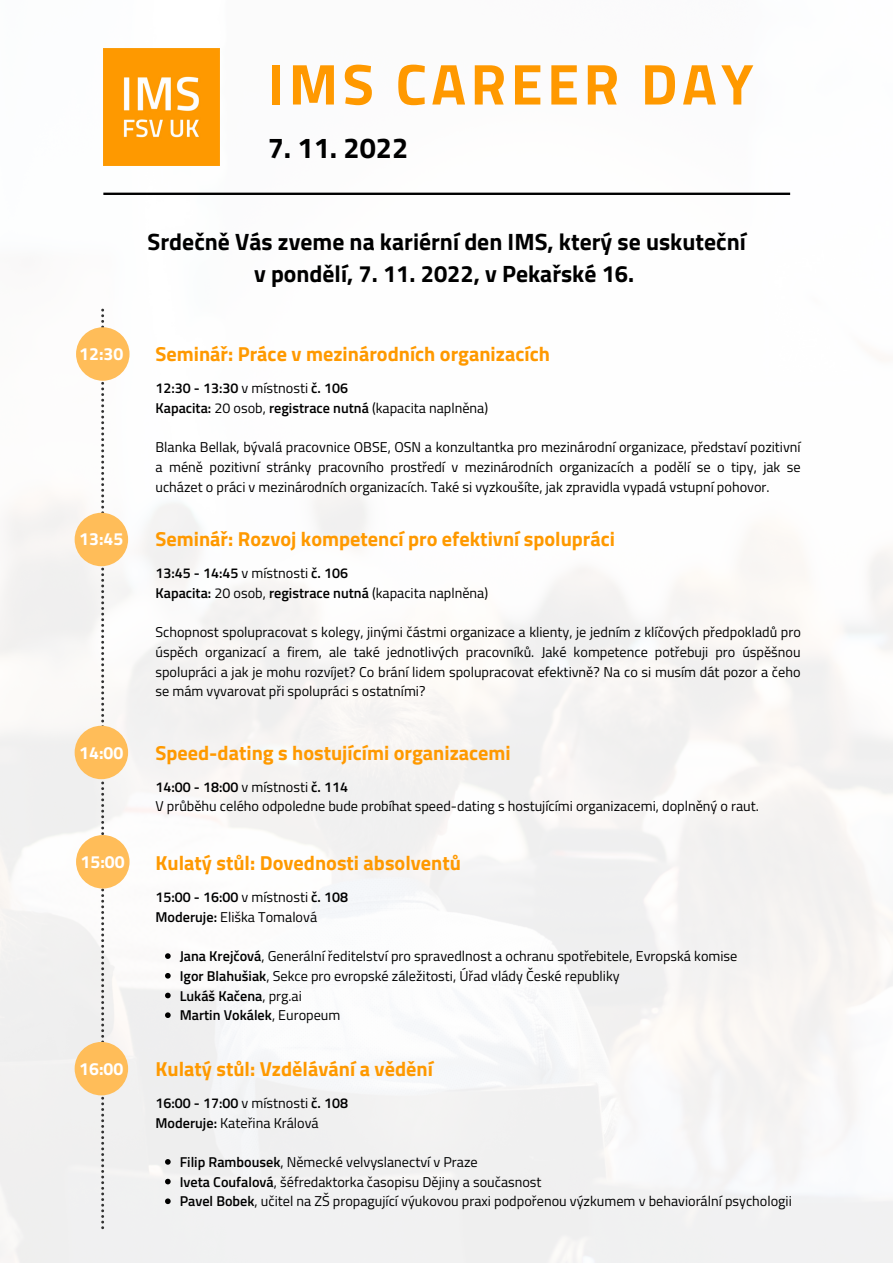
<style>
.page{position:relative;width:893px;height:1263px;background:#fff}
.page>*{position:absolute;margin:0;border:0;box-sizing:border-box;transform-origin:0 0}
.t1{font:700 57.68px "Titillium Web";letter-spacing:.075em;color:#f90}
.t2{font:700 28.8px "Titillium Web";color:#000}
.t3{font:700 23.62px/32.6px "Titillium Web";color:#000;text-align:center}
.t4{font:700 20.25px "Titillium Web";color:#f90}
.t5{font:700 17.62px "Titillium Web";color:#fff}
.t6{font:14.25px/19.7px "Titillium Web";color:#000}
.t7{font:600 14.25px/19.7px "Titillium Web";color:#000}
.s1{font-weight:400}
.s2{font-weight:600}
</style>
<div class="page">
<img style="left:0;top:48px;width:893px;height:1215px">
<img style="left:103px;top:49px;width:117px;height:116px">
<hr style="left:103px;top:193px;width:687px;height:2px;background:#000">
<svg style="left:101px;top:309px;width:3px;height:920px"></svg>
<div style="left:76px;top:327px;width:53px;height:54px;background:#ffbd59;border-radius:50%"></div>
<div style="left:75px;top:513px;width:53px;height:53px;background:#ffbd59;border-radius:50%"></div>
<div style="left:75px;top:726px;width:53px;height:53px;background:#ffbd59;border-radius:50%"></div>
<svg style="left:165px;top:953px;width:6px;height:6px"></svg>
<svg style="left:165px;top:973px;width:6px;height:5px"></svg>
<svg style="left:165px;top:993px;width:6px;height:5px"></svg>
<svg style="left:165px;top:1012px;width:6px;height:6px"></svg>
<div style="left:76px;top:835px;width:53px;height:53px;background:#ffbd59;border-radius:50%"></div>
<svg style="left:165px;top:1159px;width:6px;height:6px"></svg>
<svg style="left:165px;top:1179px;width:6px;height:5px"></svg>
<svg style="left:165px;top:1198px;width:6px;height:6px"></svg>
<div style="left:75px;top:1042px;width:53px;height:53px;background:#ffbd59;border-radius:50%"></div>
<h1 class="t1" style="left:268px;top:39px;width:487px">IMS CAREER DAY</h1>
<h2 class="t2" style="left:268px;top:126px;width:142px">7. 11. 2022</h2>
<h3 class="t3" style="left:148px;top:225px;width:600px">Srdečně Vás zveme na kariérní den IMS, který se uskuteční v pondělí, 7. 11. 2022, v Pekařské 16.</h3>
<p class="t5" style="left:79px;top:340px;width:46px">12:30</p>
<h3 class="t4" style="left:155px;top:338px;width:396px">Seminář: Práce v mezinárodních organizacích</h3>
<p class="t7" style="left:155px;top:378px;width:334px">12:30 - 13:30 <span class="s1">v místnosti</span> č. 106<br>Kapacita: <span class="s1">20 osob,</span> registrace nutná <span class="s1">(kapacita naplněna)</span></p>
<p class="t6" style="left:155px;top:437px;width:647px;text-align:justify">Blanka Bellak, bývalá pracovnice OBSE, OSN a konzultantka pro mezinárodní organizace, představí pozitivní a méně pozitivní stránky pracovního prostředí v mezinárodních organizacích a podělí se o tipy, jak se ucházet o práci v mezinárodních organizacích. Také si vyzkoušíte, jak zpravidla vypadá vstupní pohovor.</p>
<p class="t5" style="left:79px;top:525px;width:46px">13:45</p>
<h3 class="t4" style="left:155px;top:523px;width:461px">Seminář: Rozvoj kompetencí pro efektivní spolupráci</h3>
<p class="t7" style="left:155px;top:563px;width:334px">13:45 - 14:45 <span class="s1">v místnosti</span> č. 106<br>Kapacita: <span class="s1">20 osob,</span> registrace nutná <span class="s1">(kapacita naplněna)</span></p>
<p class="t6" style="left:155px;top:622px;width:647px;text-align:justify">Schopnost spolupracovat s kolegy, jinými částmi organizace a klienty, je jedním z klíčových předpokladů pro úspěch organizací a firem, ale také jednotlivých pracovníků. Jaké kompetence potřebuji pro úspěšnou spolupráci a jak je mohu rozvíjet? Co brání lidem spolupracovat efektivně? Na co si musím dát pozor a čeho se mám vyvarovat při spolupráci s ostatními?</p>
<p class="t5" style="left:79px;top:739px;width:46px">14:00</p>
<h3 class="t4" style="left:155px;top:737px;width:357px">Speed-dating s hostujícími organizacemi</h3>
<p class="t6" style="left:155px;top:776px;width:605px"><span class="s2">14:00 - 18:00</span> v místnosti <span class="s2">č. 114<br></span>V průběhu celého odpoledne bude probíhat speed-dating s hostujícími organizacemi, doplněný o raut.</p>
<p class="t5" style="left:81px;top:847px;width:46px">15:00</p>
<h3 class="t4" style="left:155px;top:847px;width:307px">Kulatý stůl: Dovednosti absolventů</h3>
<p class="t7" style="left:155px;top:887px;width:194px">15:00 - 16:00 <span class="s1">v místnosti</span> č. 108<br>Moderuje: <span class="s1">Eliška Tomalová</span></p>
<p class="t6" style="left:180px;top:946px;width:559px"><span class="s2">Jana Krejčová</span>, Generální ředitelství pro spravedlnost a ochranu spotřebitele, Evropská komise <span class="s2">Igor Blahušiak</span>, Sekce pro evropské záležitosti, Úřad vlády České republiky<br><span class="s2">Lukáš Kačena</span>, prg.ai<br><span class="s2">Martin Vokálek</span>, Europeum</p>
<p class="t5" style="left:79px;top:1055px;width:46px">16:00</p>
<h3 class="t4" style="left:155px;top:1053px;width:279px">Kulatý stůl: Vzdělávání a vědění</h3>
<p class="t7" style="left:155px;top:1093px;width:194px">16:00 - 17:00 <span class="s1">v místnosti</span> č. 108<br>Moderuje: <span class="s1">Kateřina Králová</span></p>
<p class="t6" style="left:180px;top:1152px;width:613px"><span class="s2">Filip Rambousek</span>, Německé velvyslanectví v Praze<br><span class="s2">Iveta Coufalová</span>, šéfredaktorka časopisu Dějiny a současnost<br><span class="s2">Pavel Bobek</span>, učitel na ZŠ propagující výukovou praxi podpořenou výzkumem v behaviorální psychologii</p>
</div>
